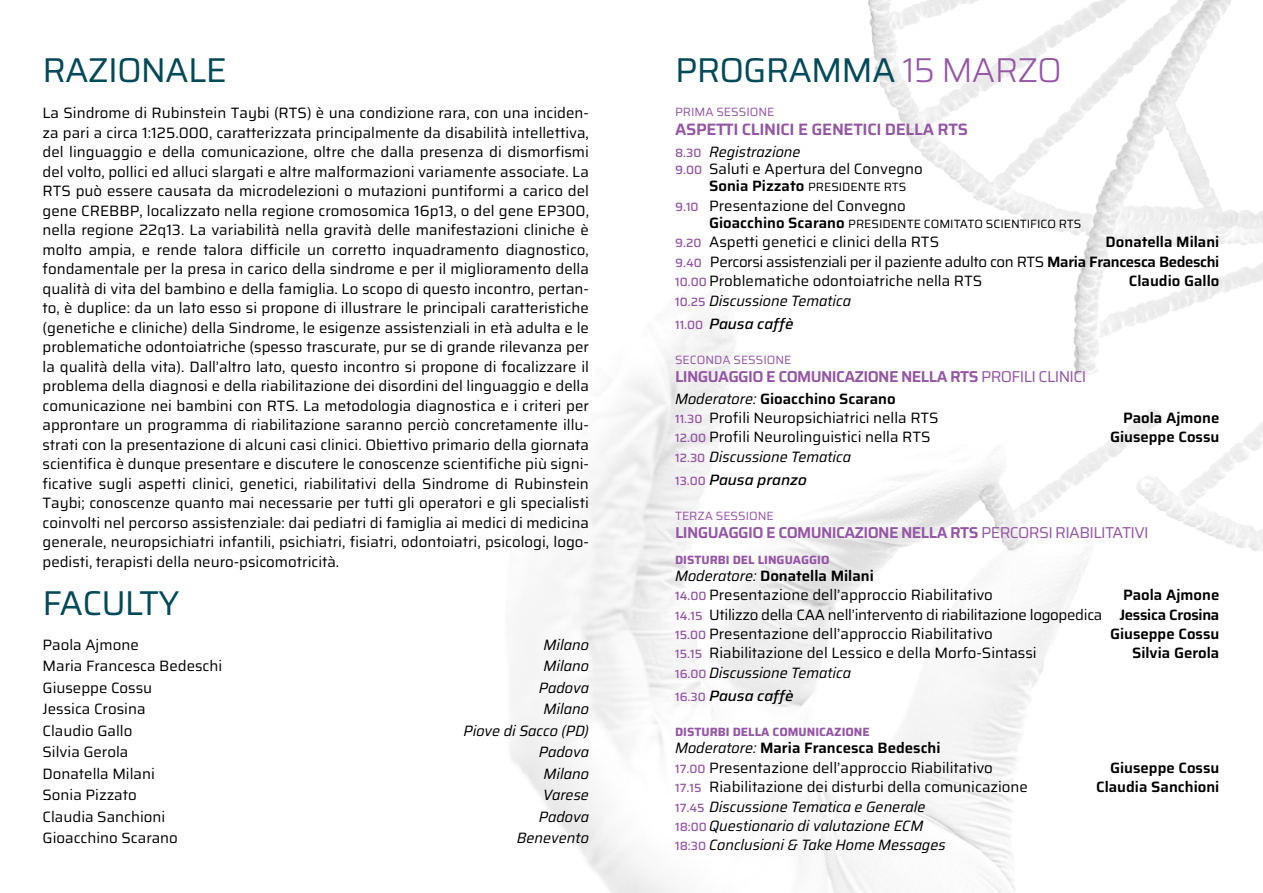
<style>
.page{position:relative;width:1263px;height:893px;background:#fff}
.page>*{position:absolute;margin:0;border:0;box-sizing:border-box;transform-origin:0 0}
.t1{font:34.5px "Saira";letter-spacing:-.025em;color:#024959}
.t2{font:600 16.5px "Saira";letter-spacing:-.02em;color:#9556a6}
.t3{font:600 15.75px "Saira";letter-spacing:-.04em;color:#9556a6}
.t4{font:15px/19.5px "Saira";color:#000}
.t5{font:italic 15px/23.7px "Saira";color:#000}
.t6{font:600 15px "Saira";color:#000}
.t7{font:12px "Saira";color:#000}
.t8{font:700 12px "Saira";color:#9556a6}
.t9{font:12px "Saira";color:#9556a6}
.s1{font-weight:300;color:#9556a6}
.s2{font-weight:500;font-size:12px;color:#9556a6}
.s3{font-style:italic}
.s4{font-weight:600;font-size:15px}
.s5{font-weight:600}
.s6{font-weight:500;font-style:normal;font-size:12px;color:#9556a6}
.s7{font-weight:500}
.s8{font-weight:400}
</style>
<div class="page">
<img style="left:510px;top:0;width:753px;height:893px">
<h1 class="t1" style="left:43px;top:41px;width:186px">RAZIONALE</h1>
<p class="t4" style="left:43px;top:103px;width:548px;text-align:justify">La Sindrome di Rubinstein Taybi (RTS) è una condizione rara, con una inciden&shy;za pari a circa 1:125.000, caratterizzata principalmente da disabilità intellettiva, del linguaggio e della comunicazione, oltre che dalla presenza di dismorfismi del volto, pollici ed alluci slargati e altre malformazioni variamente associate. La RTS può essere causata da microdelezioni o mutazioni puntiformi a carico del gene CREBBP, localizzato nella regione cromosomica 16p13, o del gene EP300, nella regione 22q13. La variabilità nella gravità delle manifestazioni cliniche è molto ampia, e rende talora difficile un corretto inquadramento diagnostico, fondamentale per la presa in carico della sindrome e per il miglioramento della qualità di vita del bambino e della famiglia. Lo scopo di questo incontro, pertan&shy;to, è duplice: da un lato esso si propone di illustrare le principali caratteristiche (genetiche e cliniche) della Sindrome, le esigenze assistenziali in età adulta e le problematiche odontoiatriche (spesso trascurate, pur se di grande rilevanza per la qualità della vita). Dall’altro lato, questo incontro si propone di focalizzare il problema della diagnosi e della riabilitazione dei disordini del linguaggio e della comunicazione nei bambini con RTS. La metodologia diagnostica e i criteri per approntare un programma di riabilitazione saranno perciò concretamente illu&shy;strati con la presentazione di alcuni casi clinici. Obiettivo primario della giornata scientifica è dunque presentare e discutere le conoscenze scientifiche più signi&shy;ficative sugli aspetti clinici, genetici, riabilitativi della Sindrome di Rubinstein Taybi; conoscenze quanto mai necessarie per tutti gli operatori e gli specialisti coinvolti nel percorso assistenziale: dai pediatri di famiglia ai medici di medicina generale, neuropsichiatri infantili, psichiatri, fisiatri, odontoiatri, psicologi, logo&shy;pedisti, terapisti della neuro-psicomotricità.</p>
<h1 class="t1" style="left:43px;top:575px;width:138px">FACULTY</h1>
<p class="t4" style="left:43px;top:634px;width:98px">Paola Ajmone</p>
<p class="t5" style="left:544px;top:632px;width:47px">Milano</p>
<p class="t4" style="left:43px;top:656px;width:181px">Maria Francesca Bedeschi</p>
<p class="t5" style="left:544px;top:654px;width:47px">Milano</p>
<p class="t4" style="left:43px;top:677px;width:111px">Giuseppe Cossu</p>
<p class="t5" style="left:539px;top:675px;width:52px">Padova</p>
<p class="t4" style="left:43px;top:699px;width:105px">Jessica Crosina</p>
<p class="t5" style="left:544px;top:697px;width:47px">Milano</p>
<p class="t4" style="left:43px;top:720px;width:91px">Claudio Gallo</p>
<p class="t5" style="left:464px;top:718px;width:127px">Piove di Sacco (PD)</p>
<p class="t4" style="left:43px;top:742px;width:87px">Silvia Gerola</p>
<p class="t5" style="left:539px;top:740px;width:52px">Padova</p>
<p class="t4" style="left:43px;top:763px;width:114px">Donatella Milani</p>
<p class="t5" style="left:544px;top:761px;width:47px">Milano</p>
<p class="t4" style="left:43px;top:785px;width:96px">Sonia Pizzato</p>
<p class="t5" style="left:543px;top:783px;width:47px">Varese</p>
<p class="t4" style="left:43px;top:806px;width:124px">Claudia Sanchioni</p>
<p class="t5" style="left:539px;top:804px;width:52px">Padova</p>
<p class="t4" style="left:43px;top:828px;width:137px">Gioacchino Scarano</p>
<p class="t5" style="left:517px;top:826px;width:74px">Benevento</p>
<h1 class="t1" style="left:675px;top:41px;width:389px">PROGRAMMA <span class="s1">15 MARZO</span></h1>
<p class="t9" style="left:675px;top:102px;width:101px">PRIMA SESSIONE</p>
<p class="t2" style="left:675px;top:116px;width:294px">ASPETTI CLINICI E GENETICI DELLA RTS</p>
<p class="t4" style="left:675px;top:143px;width:249px;line-height:17.2px"><span class="s2">8.30</span> <span class="s3">Registrazione<br></span><span class="s2">9.00</span> Saluti e Apertura del Convegno</p>
<p class="t7" style="left:709px;top:177px;width:199px"><span class="s4">Sonia Pizzato</span> PRESIDENTE RTS</p>
<p class="t4" style="left:675px;top:195px;width:232px"><span class="s2">9.10</span> Presentazione del Convegno</p>
<p class="t7" style="left:709px;top:214px;width:374px"><span class="s4">Gioacchino Scarano</span> PRESIDENTE COMITATO SCIENTIFICO RTS</p>
<p class="t4" style="left:675px;top:232px;width:266px"><span class="s2">9.20</span> Aspetti genetici e clinici della RTS</p>
<p class="t4" style="left:675px;top:232px;width:546px;text-align:justify;text-indent:430px"><span class="s5">Donatella Milani </span><span class="s2">9.40</span> Percorsi assistenziali per il paziente adulto con RTS <span class="s5">Maria Francesca Bedeschi </span><span class="s2">10.00</span> Problematiche odontoiatriche nella RTS</p>
<p class="t6" style="left:1129px;top:269px;width:92px">Claudio Gallo</p>
<p class="t5" style="left:675px;top:288px;width:178px"><span class="s6">10.25</span> Discussione Tematica<br><span class="s6">11.00</span> <span class="s7">Pausa caffè</span></p>
<p class="t9" style="left:675px;top:350px;width:118px">SECONDA SESSIONE</p>
<p class="t3" style="left:675px;top:364px;width:413px">LINGUAGGIO E COMUNICAZIONE NELLA RTS <span class="s8">PROFILI CLINICI</span></p>
<p class="t4" style="left:675px;top:388px;width:265px"><span class="s3">Moderatore:</span> <span class="s5">Gioacchino Scarano<br></span><span class="s2">11.30</span> Profili Neuropsichiatrici nella RTS</p>
<p class="t6" style="left:1123px;top:405px;width:98px">Paola Ajmone</p>
<p class="t4" style="left:675px;top:427px;width:257px"><span class="s2">12.00</span> Profili Neurolinguistici nella RTS</p>
<p class="t6" style="left:1110px;top:425px;width:111px">Giuseppe Cossu</p>
<p class="t5" style="left:675px;top:444px;width:178px"><span class="s6">12.30</span> Discussione Tematica<br><span class="s6">13.00</span> <span class="s7">Pausa pranzo</span></p>
<p class="t9" style="left:675px;top:506px;width:100px">TERZA SESSIONE</p>
<p class="t3" style="left:675px;top:520px;width:475px">LINGUAGGIO E COMUNICAZIONE NELLA RTS <span class="s8">PERCORSI RIABILITATIVI</span></p>
<p class="t8" style="left:675px;top:550px;width:156px">DISTURBI DEL LINGUAGGIO</p>
<p class="t4" style="left:675px;top:565px;width:319px"><span class="s3">Moderatore:</span> <span class="s5">Donatella Milani<br></span><span class="s2">14.00</span> Presentazione dell’approccio Riabilitativo</p>
<p class="t4" style="left:675px;top:585px;width:546px;text-align:justify;text-indent:448px"><span class="s5">Paola Ajmone </span><span class="s2">14.15</span> Utilizzo della CAA nell’intervento di riabilitazione logopedica <span class="s5">Jessica Crosina </span><span class="s2">15.00</span> Presentazione dell’approccio Riabilitativo</p>
<p class="t6" style="left:1110px;top:621px;width:111px">Giuseppe Cossu</p>
<p class="t4" style="left:675px;top:643px;width:363px"><span class="s2">15.15</span> Riabilitazione del Lessico e della Morfo-Sintassi</p>
<p class="t6" style="left:1132px;top:641px;width:89px">Silvia Gerola</p>
<p class="t5" style="left:675px;top:660px;width:178px"><span class="s6">16.00</span> Discussione Tematica<br><span class="s6">16.30</span> <span class="s7">Pausa caffè</span></p>
<p class="t8" style="left:675px;top:722px;width:196px">DISTURBI DELLA COMUNICAZIONE</p>
<p class="t4" style="left:675px;top:738px;width:319px"><span class="s3">Moderatore:</span> <span class="s5">Maria Francesca Bedeschi<br></span><span class="s2">17.00</span> Presentazione dell’approccio Riabilitativo</p>
<p class="t6" style="left:1110px;top:755px;width:111px">Giuseppe Cossu</p>
<p class="t4" style="left:675px;top:777px;width:354px"><span class="s2">17.15</span> Riabilitazione dei disturbi della comunicazione</p>
<p class="t6" style="left:1096px;top:775px;width:125px">Claudia Sanchioni</p>
<p class="t5" style="left:675px;top:796px;width:272px;line-height:19.4px"><span class="s6">17.45</span> Discussione Tematica e Generale<br><span class="s6">18:00</span> Questionario di valutazione ECM<br><span class="s6">18:30</span> Conclusioni &amp; Take Home Messages</p>
</div>
